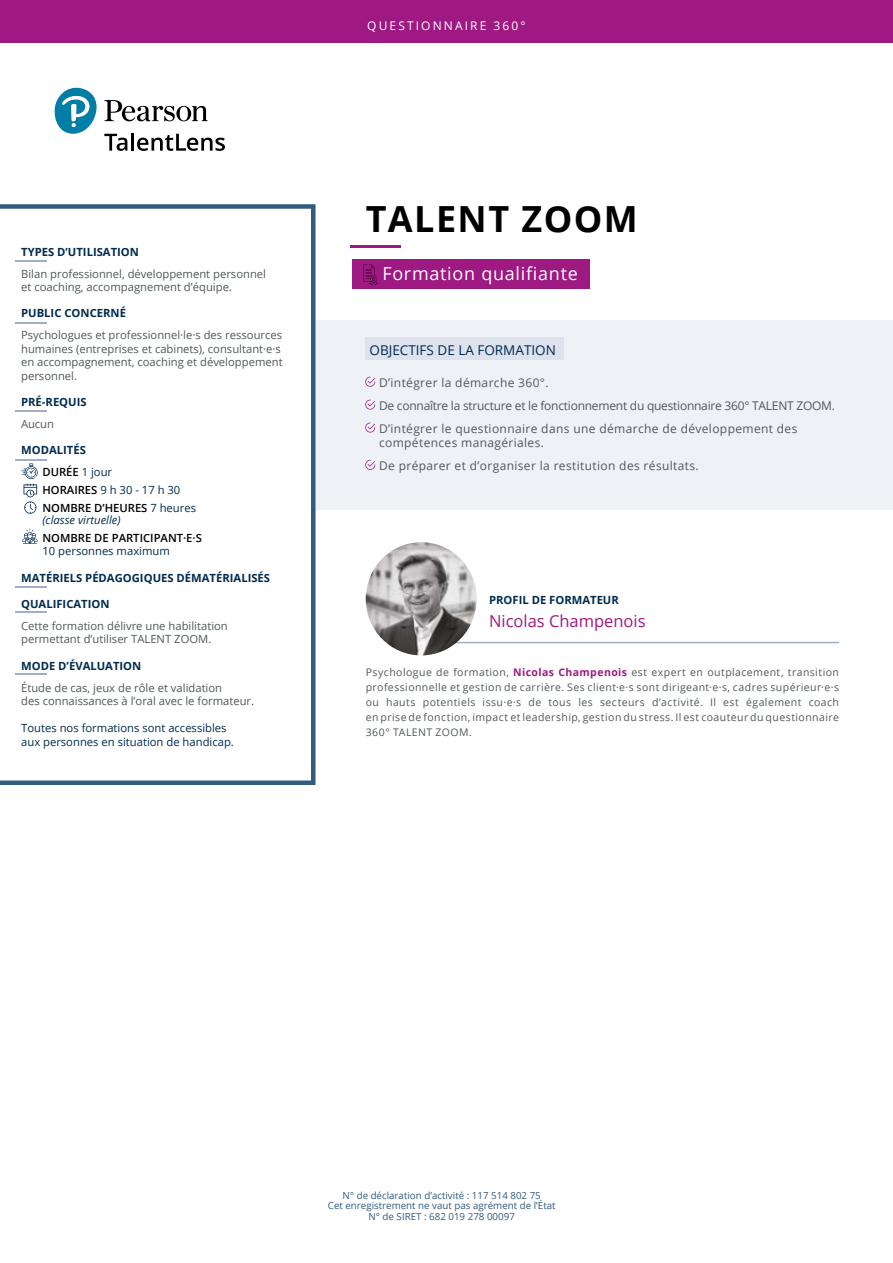
<style>
.page{position:relative;width:893px;height:1263px;background:#fff}
.page>*{position:absolute;margin:0;border:0;box-sizing:border-box;transform-origin:0 0}
.t1{font:700 36px "Open Sans";letter-spacing:.04em;color:#000}
.t2{font:18px "Open Sans";letter-spacing:.04em;color:#fff}
.t3{font:16.5px "Open Sans";color:#9e1981}
.t4{font:13.5px "Open Sans";color:#002c50}
.t5{font:12px/23px "Open Sans";letter-spacing:.03em;color:#51585a}
.t6{font:12px "Open Sans";letter-spacing:.175em;color:#fff}
.t7{font:11.25px/13.5px "Open Sans";color:#51585a}
.t8{font:700 11.25px/22px "Open Sans";color:#002c50}
.t9{font:11.25px/13.5px "Open Sans";color:#002c50}
.t10{font:600 11.25px/17.7px "Open Sans";color:#000}
.t11{font:italic 11.25px "Open Sans";color:#002c50}
.t12{font:10.5px/15px "Open Sans";letter-spacing:.04em;color:#51585a;text-align:justify}
.t13{font:9.75px/10.5px "Open Sans";color:#325b80;text-align:center}
.s1{font-weight:600;color:#000}
.s2{font-weight:400}
.s3{font-weight:400;color:#002c50}
.s4{font-weight:700;color:#9e1981}
</style>
<div class="page">
<div style="left:54px;top:320px;width:839px;height:190px;background:#eef1f6"></div>
<div style="left:365px;top:338px;width:198px;height:22px;background:#dee2ed"></div>
<svg style="left:365px;top:377px;width:10px;height:10px"></svg>
<svg style="left:365px;top:400px;width:10px;height:10px"></svg>
<svg style="left:365px;top:422px;width:10px;height:10px"></svg>
<svg style="left:365px;top:460px;width:10px;height:10px"></svg>
<div style="left:0;top:0;width:893px;height:43px;background:#9e1981"></div>
<hr style="left:351px;top:246px;width:50px;height:2px;background:#9e1981">
<div style="left:353px;top:259px;width:237px;height:29px;background:#9e1981"></div>
<svg style="left:0;top:204px;width:315px;height:581px"></svg>
<svg style="left:21px;top:463px;width:17px;height:51px"></svg>
<svg style="left:22px;top:528px;width:15px;height:16px"></svg>
<svg style="left:54px;top:87px;width:171px;height:64px"></svg>
<svg style="left:363px;top:264px;width:15px;height:21px"></svg>
<hr style="left:15px;top:260px;width:32px;height:2px;background:#a0afc7">
<hr style="left:15px;top:322px;width:32px;height:2px;background:#a0afc7">
<hr style="left:15px;top:410px;width:32px;height:2px;background:#a0afc7">
<hr style="left:15px;top:459px;width:32px;height:2px;background:#a0afc7">
<hr style="left:15px;top:586px;width:32px;height:1px;background:#a0afc7">
<hr style="left:15px;top:612px;width:32px;height:1px;background:#a0afc7">
<hr style="left:15px;top:673px;width:32px;height:1px;background:#a0afc7">
<hr style="left:418px;top:642px;width:421px;height:1px;background:#a0afc7">
<img style="left:366px;top:542px;width:111px;height:113px">
<p class="t8" style="left:21px;top:240px;width:119px">TYPES D’UTILISATION</p>
<p class="t7" style="left:21px;top:267px;width:246px">Bilan professionnel, développement personnel et coaching, accompagnement d’équipe.</p>
<p class="t8" style="left:21px;top:302px;width:106px">PUBLIC CONCERNÉ</p>
<p class="t7" style="left:21px;top:328px;width:263px">Psychologues et professionnel·le·s des ressources humaines (entreprises et cabinets), consultant·e·s en accompagnement, coaching et développement personnel.</p>
<p class="t8" style="left:21px;top:391px;width:67px">PRÉ-REQUIS</p>
<p class="t7" style="left:21px;top:417px;width:34px">Aucun</p>
<p class="t8" style="left:42px;top:439px;width:71px;text-indent:-21px">MODALITÉS<br><span class="s1">DURÉE</span> <span class="s2">1 jour</span></p>
<p class="t10" style="left:42px;top:481px;width:155px">HORAIRES <span class="s3">9 h 30 - 17 h 30<br></span>NOMBRE D’HEURES <span class="s3">7 heures</span></p>
<p class="t11" style="left:42px;top:512px;width:80px">(classe virtuelle)</p>
<p class="t10" style="left:42px;top:529px;width:161px">NOMBRE DE PARTICIPANT·E·S</p>
<p class="t9" style="left:42px;top:544px;width:129px">10 personnes maximum</p>
<p class="t8" style="left:21px;top:566px;width:250px">MATÉRIELS PÉDAGOGIQUES DÉMATÉRIALISÉS</p>
<p class="t8" style="left:21px;top:592px;width:90px">QUALIFICATION</p>
<p class="t7" style="left:21px;top:619px;width:208px">Cette formation délivre une habilitation permettant d’utiliser TALENT ZOOM.</p>
<p class="t8" style="left:21px;top:654px;width:122px">MODE D’ÉVALUATION</p>
<p class="t7" style="left:21px;top:680px;width:235px">Étude de cas, jeux de rôle et validation<br>des connaissances à l’oral avec le formateur.</p>
<p class="t9" style="left:21px;top:721px;width:214px">Toutes nos formations sont accessibles aux personnes en situation de handicap.</p>
<p class="t6" style="left:367px;top:18px;width:160px">QUESTIONNAIRE 360°</p>
<h1 class="t1" style="left:366px;top:193px;width:274px">TALENT ZOOM</h1>
<h2 class="t2" style="left:382px;top:261px;width:197px">Formation qualifiante</h2>
<p class="t4" style="left:369px;top:341px;width:188px">OBJECTIFS DE LA FORMATION</p>
<p class="t5" style="left:379px;top:371px;width:457px">D’intégrer la démarche 360°.<br>De connaître la structure et le fonctionnement du questionnaire 360° TALENT ZOOM.<br>D’intégrer le questionnaire dans une démarche de développement des</p>
<p class="t5" style="left:379px;top:431px;width:321px">compétences managériales.<br>De préparer et d’organiser la restitution des résultats.</p>
<p class="t8" style="left:489px;top:589px;width:131px">PROFIL DE FORMATEUR</p>
<h3 class="t3" style="left:489px;top:609px;width:158px">Nicolas Champenois</h3>
<p class="t12" style="left:366px;top:664px;width:475px">Psychologue de formation, <span class="s4">Nicolas Champenois</span> est expert en outplacement, transition professionnelle et gestion de carrière. Ses client·e·s sont dirigeant·e·s, cadres supérieur·e·s ou hauts potentiels issu·e·s de tous les secteurs d’activité. Il est également coach en prise de fonction, impact et leadership, gestion du stress. Il est coauteur du questionnaire 360° TALENT ZOOM.</p>
<p class="t13" style="left:328px;top:1189px;width:229px">N° de déclaration d’activité : 117 514 802 75<br>Cet enregistrement ne vaut pas agrément de l’État<br>N° de SIRET : 682 019 278 00097</p>
</div>
